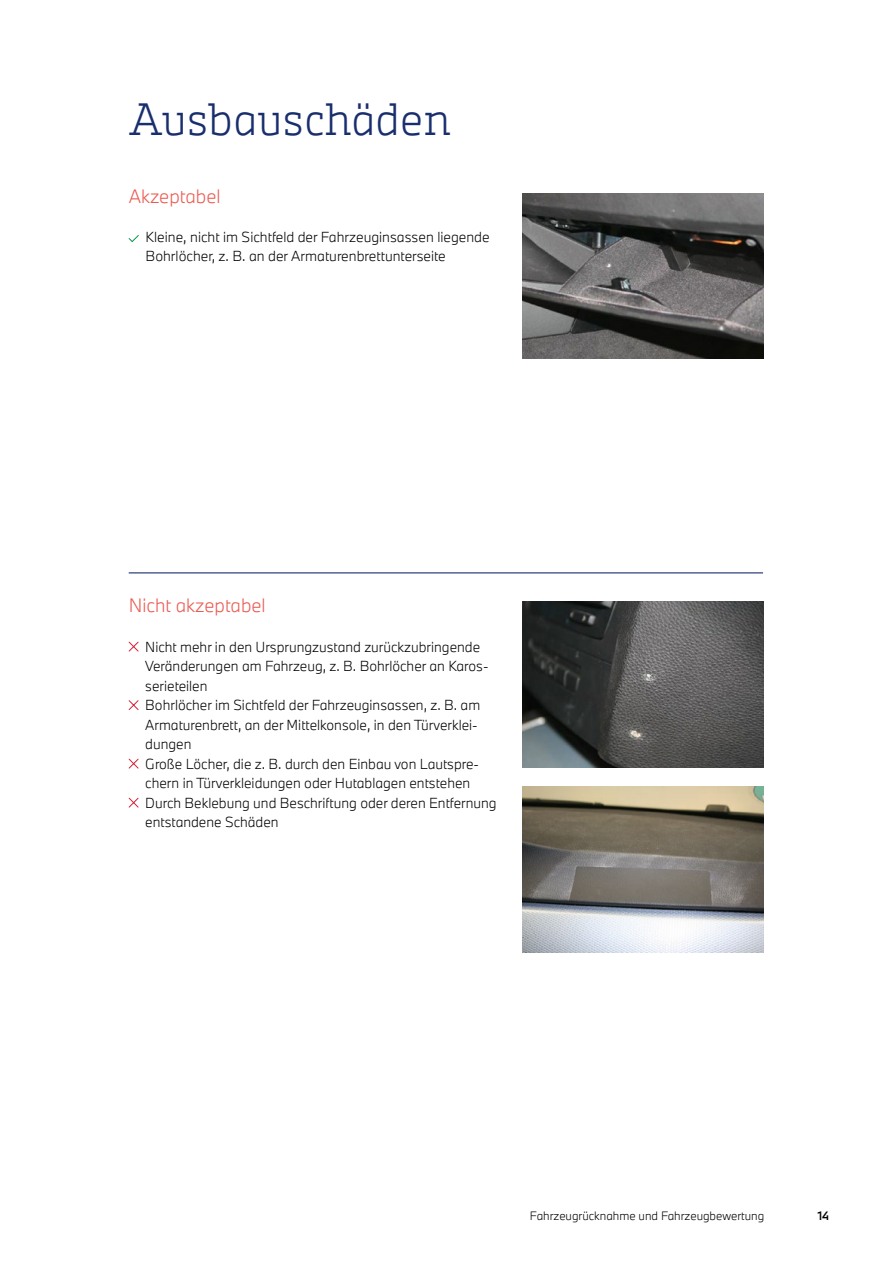
<style>
.page{position:relative;width:893px;height:1263px;background:#fff}
.page>*{position:absolute;margin:0;border:0;box-sizing:border-box;transform-origin:0 0}
.t1{font:300 42px "Alphabet Slab Pro";color:#192e6d}
.t2{font:300 18px "Alphabet Sans Pro";color:#ea5a52}
.t3{font:300 13.5px/19.5px "Alphabet Sans Pro";color:#000}
.t4{font:300 11.25px "Alphabet Sans Pro";color:#000}
.t5{font:500 11.25px "Alphabet Sans Pro";color:#000}
</style>
<div class="page">
<img style="left:523px;top:193px;width:241px;height:166px">
<img style="left:523px;top:602px;width:241px;height:165px">
<img style="left:523px;top:787px;width:241px;height:166px">
<hr style="left:129px;top:572px;width:634px;height:1px;background:#192e6d">
<svg style="left:128px;top:235px;width:11px;height:7px"></svg>
<svg style="left:128px;top:641px;width:11px;height:11px"></svg>
<svg style="left:128px;top:700px;width:11px;height:10px"></svg>
<svg style="left:128px;top:758px;width:11px;height:11px"></svg>
<svg style="left:128px;top:797px;width:11px;height:11px"></svg>
<h1 class="t1" style="left:129px;top:90px;width:323px">Ausbauschäden</h1>
<h2 class="t2" style="left:129px;top:184px;width:93px">Akzeptabel</h2>
<p class="t3" style="left:146px;top:227px;width:346px">Kleine, nicht im Sichtfeld der Fahrzeuginsassen liegende<br>Bohrlöcher, z. B. an der Armaturenbrettunterseite</p>
<h2 class="t2" style="left:129px;top:593px;width:138px">Nicht akzeptabel</h2>
<p class="t3" style="left:145px;top:636px;width:353px">Nicht mehr in den Ursprungzustand zurückzubringende Veränderungen am Fahrzeug, z. B. Bohrlöcher an Karos&shy;serieteilen<br>Bohrlöcher im Sichtfeld der Fahrzeuginsassen, z. B. am Armaturenbrett, an der Mittelkonsole, in den Türverklei&shy;dungen<br>Große Löcher, die z. B. durch den Einbau von Lautspre&shy;chern in Türverkleidungen oder Hutablagen entstehen Durch Beklebung und Beschriftung oder deren Entfernung entstandene Schäden</p>
<p class="t4" style="left:530px;top:1208px;width:236px">Fahrzeugrücknahme und Fahrzeugbewertung</p>
<p class="t5" style="left:818px;top:1208px;width:13px">14</p>
</div>
